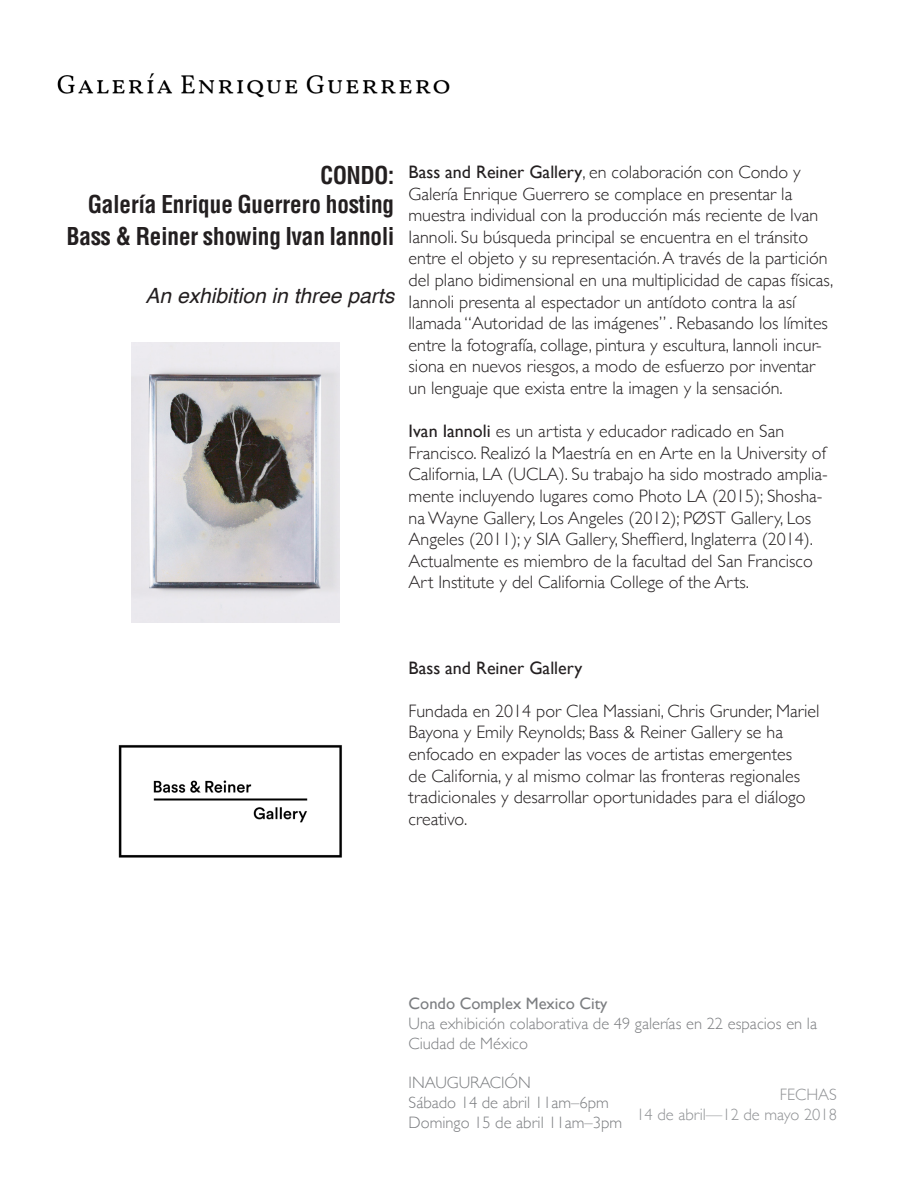
<style>
.page{position:relative;width:918px;height:1188px;background:#fff}
.page>*{position:absolute;margin:0;border:0;box-sizing:border-box;transform-origin:0 0}
.t1{font:700 condensed 24px "Helvetica";color:#231f20}
.t2{font:italic 21px "Helvetica";color:#231f20}
.t3{font:300 18px/21.6px "Gill Sans";color:#231f20}
.t4{font:18px "Gill Sans";color:#231f20}
.t5{font:300 16.5px/19.8px "Gill Sans";color:#7c7e81}
.t6{font:300 16.5px "Gill Sans";color:#8f9194}
.t7{font:16.5px "Gill Sans";color:#7c7e81}
.s1{font-weight:400}
</style>
<div class="page">
<img style="left:57px;top:73px;width:393px;height:25px">
<img style="left:131px;top:342px;width:208px;height:281px">
<img style="left:118px;top:745px;width:224px;height:113px">
<p class="t1" style="left:321px;top:161px;width:75px">CONDO:</p>
<p class="t1" style="left:88px;top:190px;width:307px">Galería Enrique Guerrero hosting</p>
<p class="t1" style="left:67px;top:222px;width:329px">Bass &amp; Reiner showing Ivan Iannoli</p>
<p class="t2" style="left:146px;top:279px;width:250px">An exhibition in three parts</p>
<p class="t3" style="left:409px;top:161px;width:426px"><span class="s1">Bass and Reiner Gallery</span>, en colaboración con Condo y Galería Enrique Guerrero se complace en presentar la muestra individual con la producción más reciente de Ivan Iannoli. Su búsqueda principal se encuentra en el tránsito entre el objeto y su representación. A través de la partición del plano bidimensional en una multiplicidad de capas físicas, Iannoli presenta al espectador un antídoto contra la así llamada “Autoridad de las imágenes” . Rebasando los límites entre la fotografía, collage, pintura y escultura, Iannoli incur&shy;siona en nuevos riesgos, a modo de esfuerzo por inventar un lenguaje que exista entre la imagen y la sensación.</p>
<p class="t3" style="left:409px;top:420px;width:421px"><span class="s1">Ivan Iannoli</span> es un artista y educador radicado en San Francisco. Realizó la Maestría en en Arte en la University of California, LA (UCLA). Su trabajo ha sido mostrado amplia&shy;mente incluyendo lugares como Photo LA (2015); Shosha&shy;na Wayne Gallery, Los Angeles (2012); PØST Gallery, Los Angeles (2011); y SIA Gallery, Sheffierd, Inglaterra (2014).<br>Actualmente es miembro de la facultad del San Francisco Art Institute y del California College of the Arts.</p>
<p class="t4" style="left:409px;top:657px;width:175px">Bass and Reiner Gallery</p>
<p class="t3" style="left:409px;top:699px;width:412px">Fundada en 2014 por Clea Massiani, Chris Grunder, Mariel Bayona y Emily Reynolds; Bass &amp; Reiner Gallery se ha enfocado en expader las voces de artistas emergentes<br>de California, y al mismo colmar las fronteras regionales tradicionales y desarrollar oportunidades para el diálogo creativo.</p>
<p class="t7" style="left:409px;top:994px;width:200px">Condo Complex Mexico City</p>
<p class="t5" style="left:409px;top:1013px;width:410px">Una exhibición colaborativa de 49 galerías en 22 espacios en la<br>Ciudad de México</p>
<p class="t5" style="left:409px;top:1072px;width:124px">INAUGURACIÓN</p>
<p class="t5" style="left:409px;top:1092px;width:202px">Sábado 14 de abril 11am–6pm</p>
<p class="t5" style="left:409px;top:1112px;width:215px">Domingo 15 de abril 11am–3pm</p>
<p class="t6" style="left:780px;top:1082px;width:59px">FECHAS</p>
<p class="t6" style="left:636px;top:1101px;width:202px">14 de abril—12 de mayo 2018</p>
</div>
